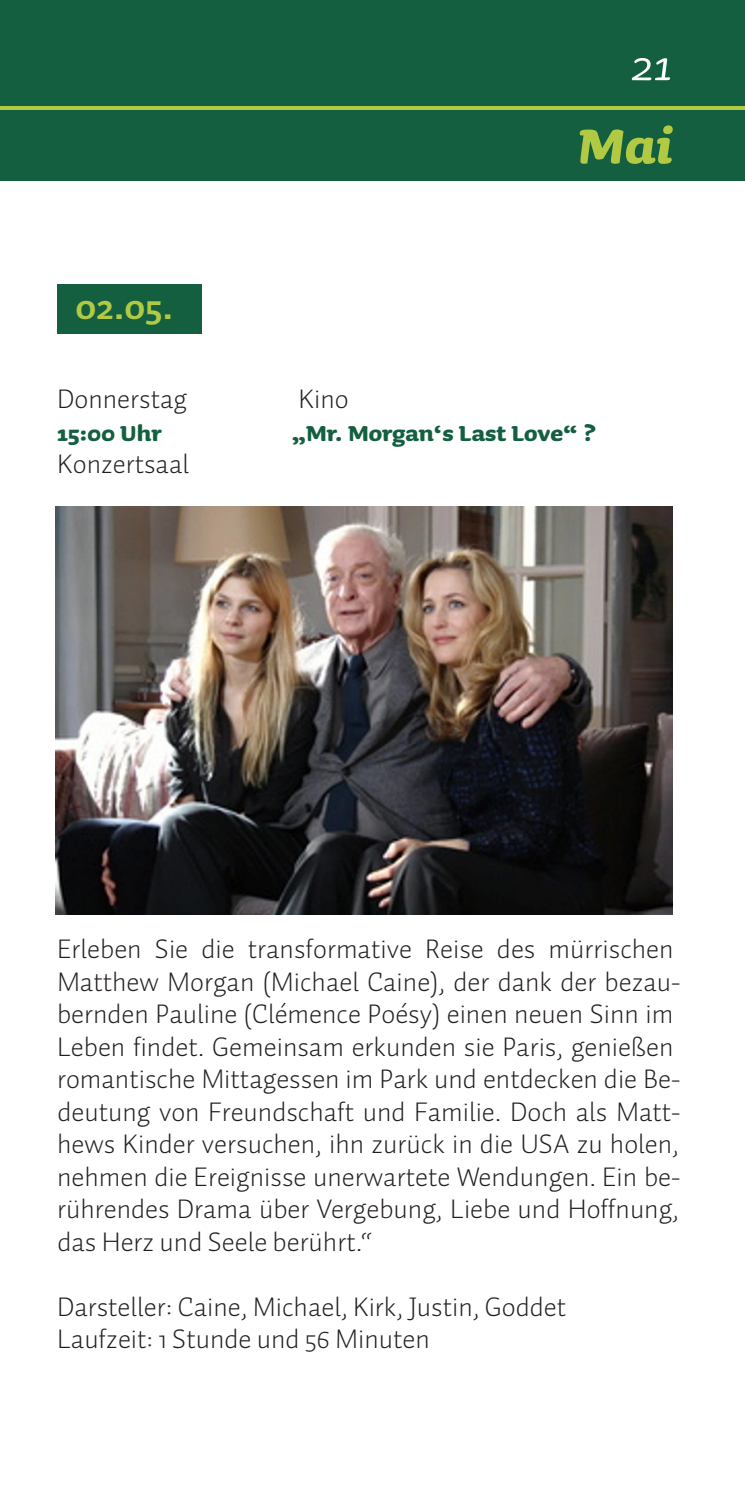
<style>
.page{position:relative;width:745px;height:1489px;background:#fff}
.page>*{position:absolute;margin:0;border:0;box-sizing:border-box;transform-origin:0 0}
.t1{font:italic 700 62.5px "Sauna Pro";color:#b2ca43}
.t2{font:italic 55px "Sauna Pro";color:#fff}
.t3{font:700 37.5px "Auto Pro";color:#b2ca43}
.t4{font:300 27.5px/32.5px "Auto Pro";color:#231f20}
.t5{font:700 27.5px "Sauna Pro";color:#135f40}
</style>
<div class="page">
<div style="left:0;top:0;width:744px;height:106px;background:#135f40"></div>
<hr style="left:0;top:106px;width:744px;height:4px;background:#b2ca43">
<div style="left:57px;top:284px;width:144px;height:50px;background:#135f40"></div>
<img style="left:55px;top:507px;width:617px;height:407px">
<div style="left:0;top:110px;width:744px;height:71px;background:#135f40"></div>
<h2 class="t2" style="left:631px;top:36px;width:43px">21</h2>
<h3 class="t3" style="left:75px;top:279px;width:99px">02.05.</h3>
<p class="t4" style="left:57px;top:382px;width:131px">Donnerstag</p>
<p class="t5" style="left:57px;top:417px;width:106px">15:00 Uhr</p>
<p class="t4" style="left:57px;top:447px;width:133px">Konzertsaal</p>
<h1 class="t1" style="left:578px;top:109px;width:95px">Mai</h1>
<p class="t4" style="left:298px;top:382px;width:52px">Kino</p>
<p class="t5" style="left:291px;top:417px;width:306px">„Mr. Morgan‘s Last Love“ ?</p>
<p class="t4" style="left:57px;top:932px;width:624px">Erleben Sie die transformative Reise des mürrischen Matthew Morgan (Michael Caine), der dank der bezau&shy;bernden Pauline (Clémence Poésy) einen neuen Sinn im Leben findet. Gemeinsam erkunden sie Paris, genießen romantische Mittagessen im Park und entdecken die Be&shy;deutung von Freundschaft und Familie. Doch als Matt&shy;hews Kinder versuchen, ihn zurück in die USA zu holen, nehmen die Ereignisse unerwartete Wendungen. Ein be&shy;rührendes Drama über Vergebung, Liebe und Hoffnung, das Herz und Seele berührt.“</p>
<p class="t4" style="left:57px;top:1289px;width:510px">Darsteller: Caine, Michael, Kirk, Justin, Goddet<br>Laufzeit: 1 Stunde und 56 Minuten</p>
</div>
